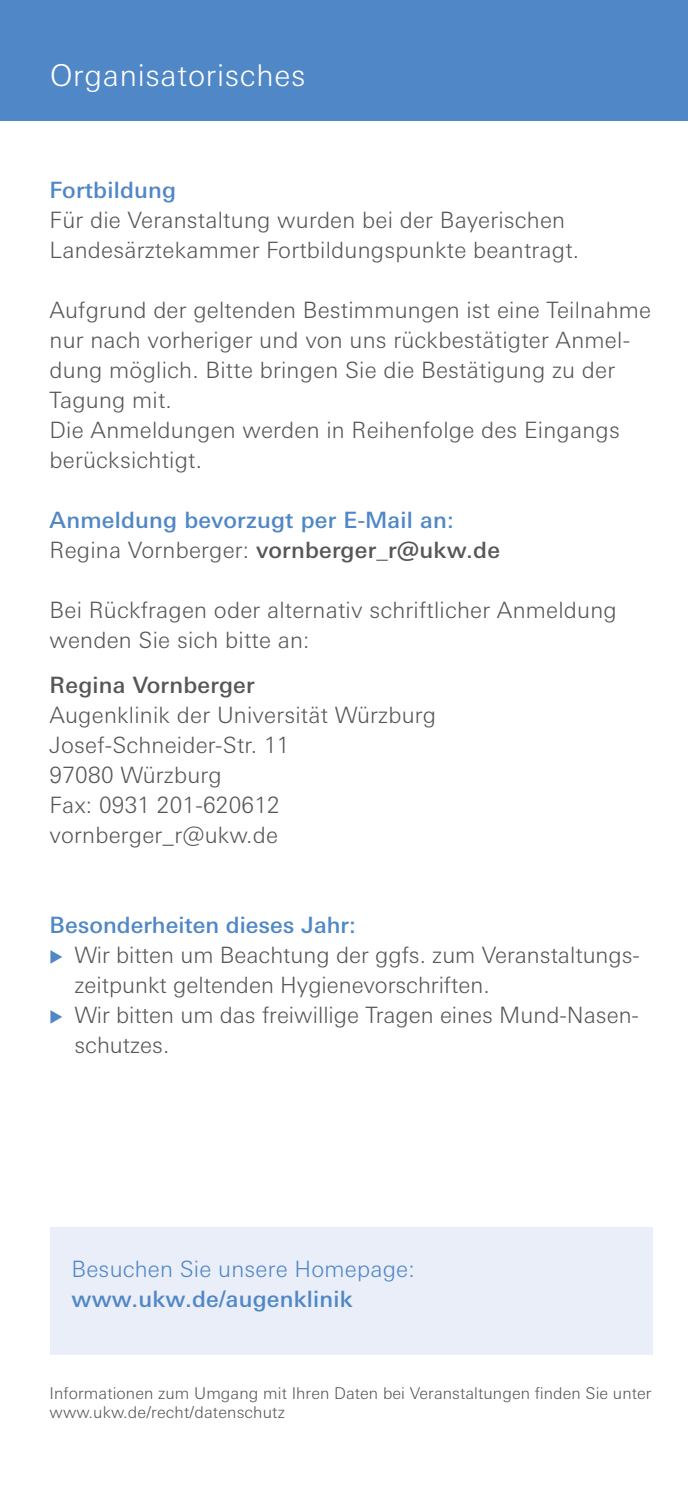
<style>
.page{position:relative;width:688px;height:1489px;background:#fff}
.page>*{position:absolute;margin:0;border:0;box-sizing:border-box;transform-origin:0 0}
.t1{font:300 30px "Univers Next Pro";letter-spacing:.025em;color:#fff}
.t2{font:300 22.5px/30px "Univers Next Pro";letter-spacing:.01em;color:#575756}
.t3{font:500 22.5px/30px "Univers Next Pro";letter-spacing:.01em;color:#5087c6}
.t4{font:300 22.5px "Univers Next Pro";letter-spacing:.01em;color:#5087c6}
.t5{font:500 22.5px "Univers Next Pro";letter-spacing:.01em;color:#575756}
.t6{font:300 16.25px/19.5px "Univers Next Pro";letter-spacing:.005em;color:#575756}
.s1{font-weight:300;color:#575756}
.s2{color:#575756}
</style>
<div class="page">
<div style="left:0;top:0;width:687px;height:120px;background:#5087c6"></div>
<div style="left:50px;top:1227px;width:602px;height:127px;background:#e9eef9"></div>
<h1 class="t1" style="left:50px;top:58px;width:257px">Organisatorisches</h1>
<p class="t3" style="left:50px;top:174px;width:128px">Fortbildung</p>
<p class="t2" style="left:50px;top:204px;width:531px">Für die Veranstaltung wurden bei der Bayerischen<br>Landesärztekammer Fortbildungspunkte beantragt.</p>
<p class="t2" style="left:50px;top:294px;width:603px">Aufgrund der geltenden Bestimmungen ist eine Teilnahme nur nach vorheriger und von uns rückbestätigter Anmel&shy;dung möglich. Bitte bringen Sie die Bestätigung zu der Tagung mit.<br>Die Anmeldungen werden in Reihenfolge des Eingangs berücksichtigt.</p>
<p class="t3" style="left:50px;top:504px;width:452px">Anmeldung bevorzugt per E-Mail an:<br><span class="s1">Regina Vornberger:</span> <span class="s2">vornberger_r@ukw.de</span></p>
<p class="t2" style="left:50px;top:594px;width:568px">Bei Rückfragen oder alternativ schriftlicher Anmeldung wenden Sie sich bitte an:</p>
<p class="t5" style="left:50px;top:671px;width:206px">Regina Vornberger</p>
<p class="t2" style="left:50px;top:699px;width:388px">Augenklinik der Universität Würzburg<br>Josef-Schneider-Str. 11<br>97080 Würzburg<br>Fax: 0931 201-620612 vornberger_r@ukw.de</p>
<p class="t3" style="left:50px;top:909px;width:307px">Besonderheiten dieses Jahr:</p>
<p class="t2" style="left:74px;top:939px;width:567px">Wir bitten um Beachtung der ggfs. zum Veranstaltungs&shy;zeitpunkt geltenden Hygienevorschriften.<br>Wir bitten um das freiwillige Tragen eines Mund-Nasen&shy;schutzes.</p>
<p class="t4" style="left:71px;top:1255px;width:344px">Besuchen Sie unsere Homepage:</p>
<p class="t3" style="left:71px;top:1283px;width:282px">www.ukw.de/augenklinik</p>
<p class="t6" style="left:50px;top:1382px;width:603px">Informationen zum Umgang mit Ihren Daten bei Veranstaltungen finden Sie unter www.ukw.de/recht/datenschutz</p>
</div>
